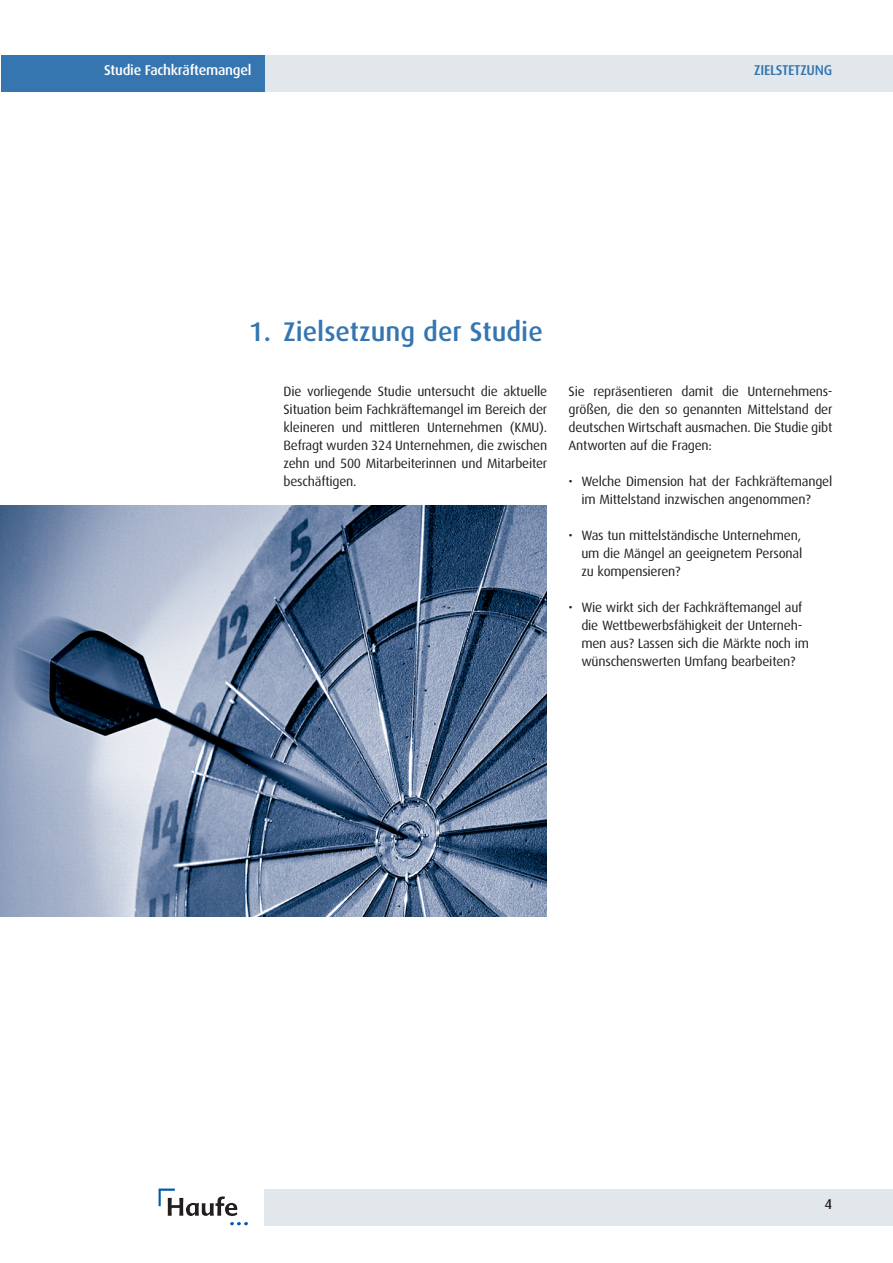
<style>
.page{position:relative;width:893px;height:1263px;background:#fff}
.page>*{position:absolute;margin:0;border:0;box-sizing:border-box;transform-origin:0 0}
.t1{font:500 27px "Dax";color:#3576b1}
.t2{font:500 14.25px "Dax";letter-spacing:-.015em;color:#fff}
.t3{font:500 14.25px "Dax";letter-spacing:-.015em;color:#3576b1}
.t4{font:500 14.25px "Dax";color:#231f1f}
.t5{font:13.5px/18px "Dax";letter-spacing:-.015em;color:#231f1f;text-align:justify}
</style>
<div class="page">
<img style="left:158px;top:1189px;width:90px;height:36px">
<div style="left:264px;top:55px;width:628px;height:36px;background:#e2e7ec"></div>
<div style="left:1px;top:55px;width:263px;height:36px;background:#3576b1"></div>
<div style="left:264px;top:1189px;width:628px;height:36px;background:#e2e7ec"></div>
<img style="left:1px;top:506px;width:545px;height:410px">
<p class="t2" style="left:104px;top:63px;width:149px">Studie Fachkräftemangel</p>
<h1 class="t1" style="left:249px;top:319px;width:295px">1. Zielsetzung der Studie</h1>
<p class="t3" style="left:754px;top:63px;width:80px">ZIELSTETZUNG</p>
<p class="t5" style="left:283px;top:383px;width:265px">Die vorliegende Studie untersucht die aktuelle Situation beim Fachkräftemangel im Bereich der kleineren und mittleren Unternehmen (KMU).<br>Befragt wurden 324 Unternehmen, die zwischen zehn und 500 Mitarbeiterinnen und Mitarbeiter beschäftigen.</p>
<p class="t5" style="left:568px;top:383px;width:265px">Sie repräsentieren damit die Unternehmens&shy;größen, die den so genannten Mittelstand der deutschen Wirtschaft ausmachen. Die Studie gibt Antworten auf die Fragen:</p>
<p class="t5" style="left:581px;top:473px;width:252px;text-indent:-13px">• Welche Dimension hat der Fachkräftemangel im Mittelstand inzwischen angenommen?</p>
<p class="t5" style="left:581px;top:527px;width:222px;text-indent:-13px">• Was tun mittelständische Unternehmen, um die Mängel an geeignetem Personal zu kompensieren?</p>
<p class="t5" style="left:581px;top:599px;width:229px;text-align:left;text-indent:-13px">• Wie wirkt sich der Fachkräftemangel auf die Wettbewerbsfähigkeit der Unterneh&shy;men aus? Lassen sich die Märkte noch im wünschenswerten Umfang bearbeiten?</p>
<p class="t4" style="left:824px;top:1197px;width:9px">4</p>
</div>
